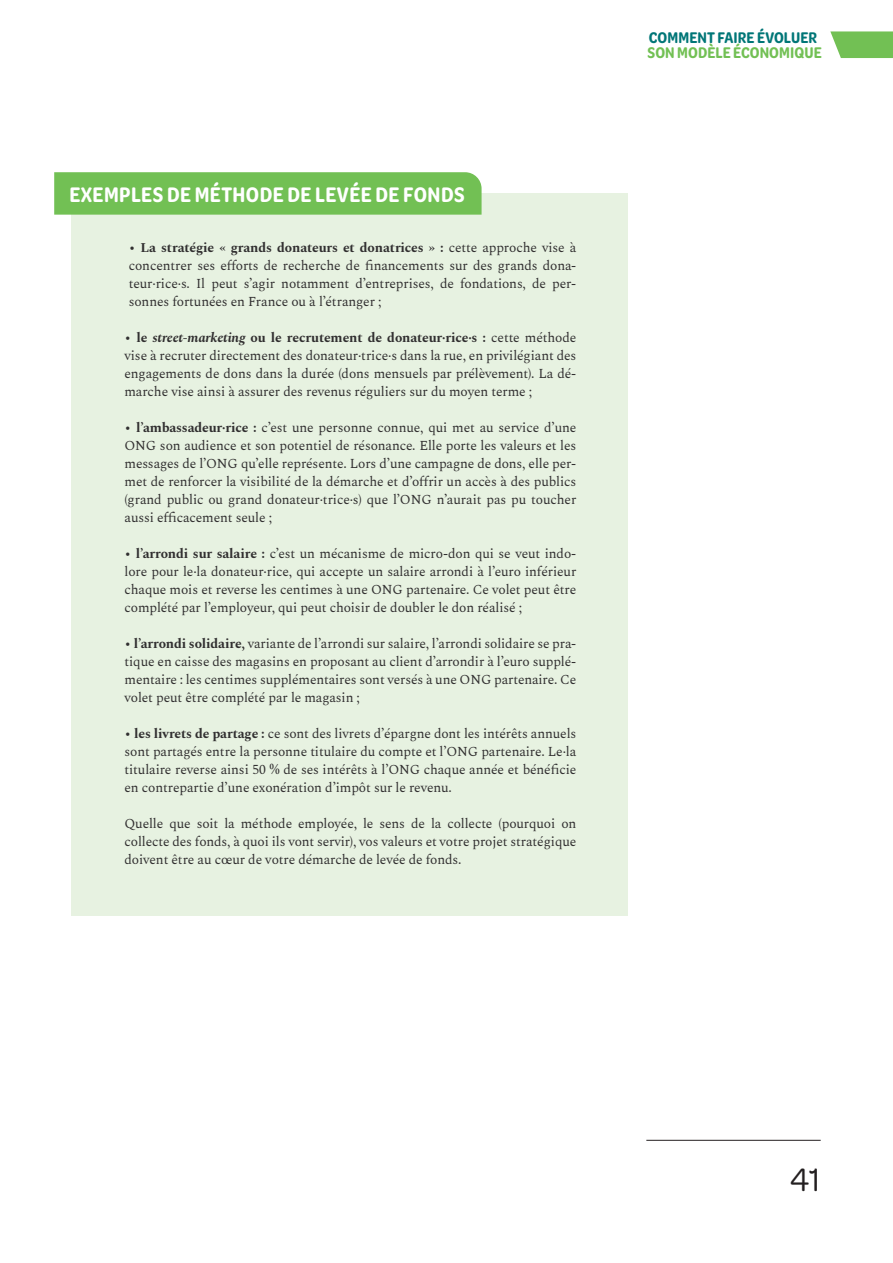
<style>
.page{position:relative;width:893px;height:1263px;background:#fff}
.page>*{position:absolute;margin:0;border:0;box-sizing:border-box;transform-origin:0 0}
.t1{font:34.5px "Omnes";color:#231f20}
.t2{font:600 22.5px "Omnes Cond";letter-spacing:.02em;color:#fff}
.t3{font:600 16.5px "Omnes Cond";letter-spacing:.005em;color:#007677}
.t4{font:600 16.5px "Omnes Cond";letter-spacing:.005em;color:#72c054}
.t5{font:13.5px/18px "Spectral";letter-spacing:-.01em;color:#312f30;text-align:justify}
.s1{font-weight:700}
.s2{font-weight:700;font-style:italic}
</style>
<div class="page">
<hr style="left:646px;top:1140px;width:175px;height:1px;background:#231f20">
<svg style="left:830px;top:31px;width:63px;height:27px;background:#80c665"></svg>
<div style="left:71px;top:193px;width:557px;height:723px;background:#e7f2e1"></div>
<div style="left:54px;top:172px;width:428px;height:43px;background:#72c054"></div>
<h2 class="t2" style="left:69px;top:179px;width:397px">EXEMPLES DE MÉTHODE DE LEVÉE DE FONDS</h2>
<p class="t5" style="left:129px;top:238px;width:449px"><span class="s1">• La stratégie « grands donateurs et donatrices » :</span> cette approche vise à concentrer ses efforts de recherche de financements sur des grands dona&shy;teur·rice·s. Il peut s’agir notamment d’entreprises, de fondations, de per&shy;sonnes fortunées en France ou à l’étranger ;</p>
<p class="t5" style="left:125px;top:328px;width:453px"><span class="s1">• le</span> <span class="s2">street-marketing</span> <span class="s1">ou le recrutement de donateur·rice·s :</span> cette méthode vise à recruter directement des donateur·trice·s dans la rue, en privilégiant des engagements de dons dans la durée (dons mensuels par prélèvement). La dé&shy;marche vise ainsi à assurer des revenus réguliers sur du moyen terme ;</p>
<p class="t5" style="left:125px;top:418px;width:453px"><span class="s1">• l’ambassadeur·rice :</span> c’est une personne connue, qui met au service d’une ONG son audience et son potentiel de résonance. Elle porte les valeurs et les messages de l’ONG qu’elle représente. Lors d’une campagne de dons, elle per&shy;met de renforcer la visibilité de la démarche et d’offrir un accès à des publics (grand public ou grand donateur·trice·s) que l’ONG n’aurait pas pu toucher aussi efficacement seule ;</p>
<p class="t5" style="left:125px;top:544px;width:453px"><span class="s1">• l’arrondi sur salaire :</span> c’est un mécanisme de micro-don qui se veut indo&shy;lore pour le·la donateur·rice, qui accepte un salaire arrondi à l’euro inférieur chaque mois et reverse les centimes à une ONG partenaire. Ce volet peut être complété par l’employeur, qui peut choisir de doubler le don réalisé ;</p>
<p class="t5" style="left:125px;top:634px;width:453px"><span class="s1">• l’arrondi solidaire,</span> variante de l’arrondi sur salaire, l’arrondi solidaire se pra&shy;tique en caisse des magasins en proposant au client d’arrondir à l’euro supplé&shy;mentaire : les centimes supplémentaires sont versés à une ONG partenaire. Ce volet peut être complété par le magasin ;</p>
<p class="t5" style="left:125px;top:723px;width:453px"><span class="s1">• les livrets de partage :</span> ce sont des livrets d’épargne dont les intérêts annuels sont partagés entre la personne titulaire du compte et l’ONG partenaire. Le·la titulaire reverse ainsi 50 % de ses intérêts à l’ONG chaque année et bénéficie en contrepartie d’une exonération d’impôt sur le revenu.</p>
<p class="t5" style="left:125px;top:813px;width:453px">Quelle que soit la méthode employée, le sens de la collecte (pourquoi on collecte des fonds, à quoi ils vont servir), vos valeurs et votre projet stratégique doivent être au cœur de votre démarche de levée de fonds.</p>
<p class="t3" style="left:649px;top:26px;width:170px">COMMENT FAIRE ÉVOLUER</p>
<p class="t4" style="left:648px;top:41px;width:176px">SON MODÈLE ÉCONOMIQUE</p>
<h1 class="t1" style="left:790px;top:1156px;width:32px">41</h1>
</div>
